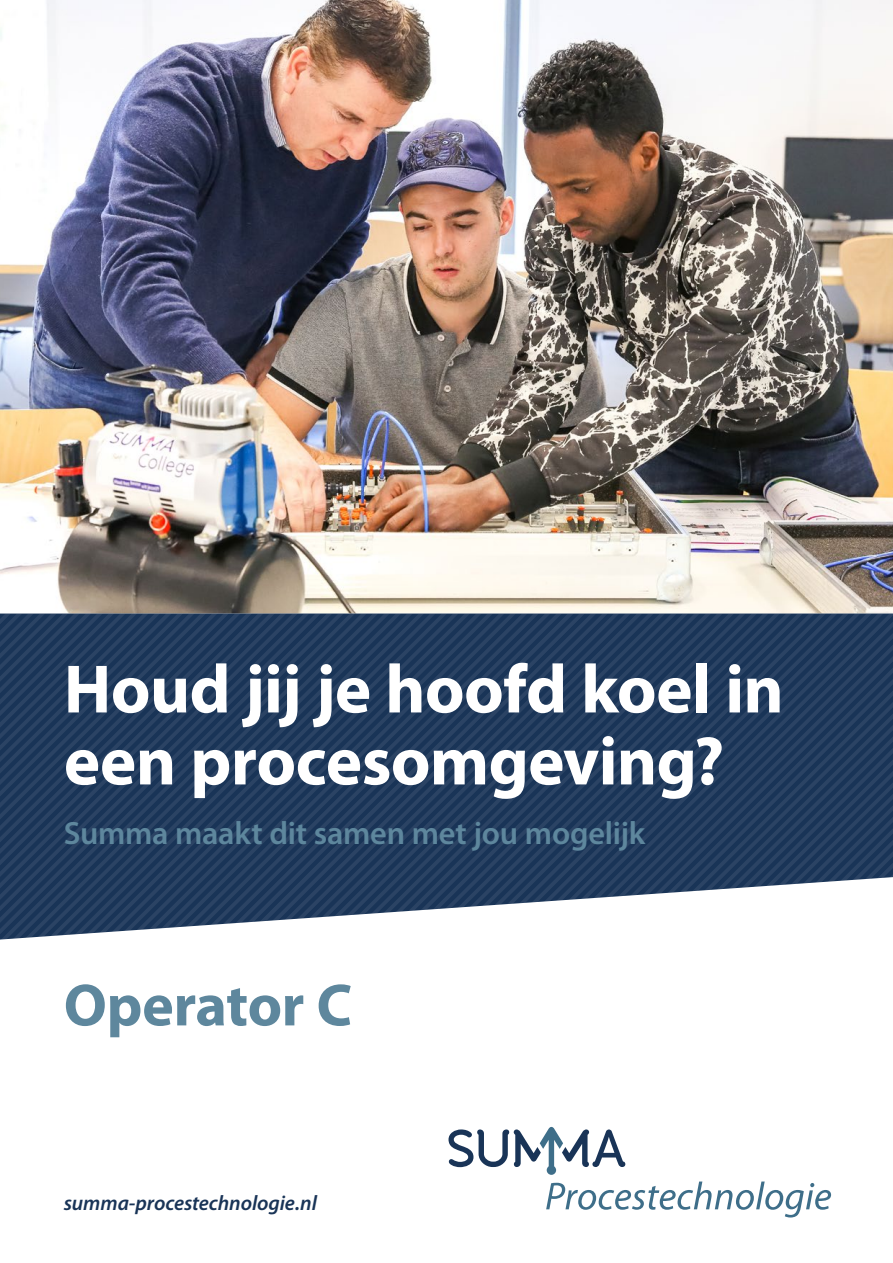
<style>
.page{position:relative;width:893px;height:1263px;background:#fff}
.page>*{position:absolute;margin:0;border:0;box-sizing:border-box;transform-origin:0 0}
.t1{font:700 69px/72px "Myriad Pro";letter-spacing:-.01em;color:#fff}
.t2{font:700 60px "Myriad Pro";letter-spacing:-.01em;color:#5e879d}
.t3{font:600 32.25px "Myriad Pro";letter-spacing:-.01em;color:#5e879d}
.t4{font:italic 600 21px "Myriad Pro";letter-spacing:-.005em;color:#193457}
</style>
<div class="page">
<svg style="left:546px;top:1181px;width:285px;height:36px"></svg>
<svg style="left:448px;top:1127px;width:177px;height:48px"></svg>
<img style="left:0;top:0;width:893px;height:613px">
<svg style="left:0;top:613px;width:893px;height:264px;background:#213b5d"></svg>
<svg style="left:0;top:877px;width:893px;height:63px"></svg>
<p class="t1" style="left:64px;top:654px;width:721px">Houd jij je hoofd koel in een procesomgeving?</p>
<p class="t3" style="left:64px;top:816px;width:583px">Summa maakt dit samen met jou mogelijk</p>
<p class="t2" style="left:64px;top:971px;width:290px">Operator C</p>
<p class="t4" style="left:64px;top:1191px;width:255px">summa-procestechnologie.nl</p>
</div>
